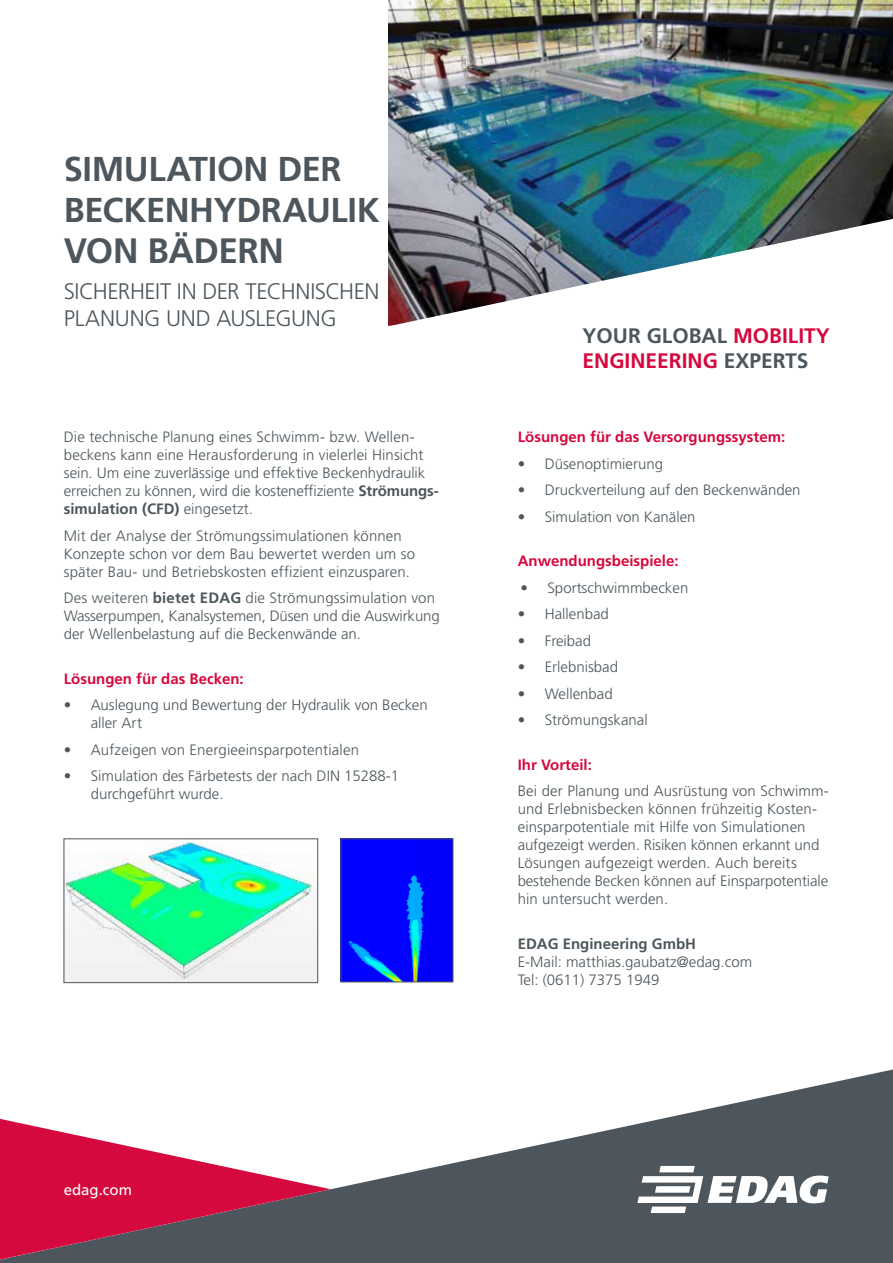
<style>
.page{position:relative;width:893px;height:1263px;background:#fff}
.page>*{position:absolute;margin:0;border:0;box-sizing:border-box;transform-origin:0 0}
.t1{font:700 35.25px "Frutiger LT Pro";letter-spacing:-.01em;color:#4c565c}
.t2{font:700 34.5px/41.2px "Frutiger LT Pro";letter-spacing:-.01em;color:#4c565c}
.t3{font:300 22.5px/27px "Frutiger LT Pro";letter-spacing:-.02em;color:#4c565c}
.t4{font:700 21px/25.2px "Frutiger LT Pro";color:#d5093e}
.t5{font:300 15px/18px "Frutiger LT Pro";color:#4c565c}
.t6{font:700 15px "Frutiger LT Pro";color:#d5093e}
.t7{font:700 15px "Frutiger LT Pro";color:#4c565c}
.t8{font:15px "Frutiger LT Pro";color:#fff}
.s1{font-weight:700}
.s2{color:#4c565c}
</style>
<div class="page">
<svg style="left:0;top:1069px;width:893px;height:194px;fill:#4c565c"></svg>
<svg style="left:0;top:1119px;width:331px;height:140px"></svg>
<svg style="left:637px;top:1166px;width:192px;height:47px"></svg>
<img style="left:388px;top:0;width:505px;height:326px">
<img style="left:343px;top:841px;width:108px;height:139px">
<img style="left:66px;top:841px;width:250px;height:140px">
<div style="left:64px;top:839px;width:254px;height:144px;border:1px solid #4c565c"></div>
<h2 class="t2" style="left:64px;top:148px;width:318px">SIMULATION DER<br>BECKENHYDRAULIK</h2>
<h1 class="t1" style="left:64px;top:230px;width:222px">VON BÄDERN</h1>
<h3 class="t3" style="left:64px;top:278px;width:317px">SICHERHEIT IN DER TECHNISCHEN<br>PLANUNG UND AUSLEGUNG</h3>
<p class="t5" style="left:64px;top:428px;width:376px">Die technische Planung eines Schwimm- bzw. Wellen&shy;beckens kann eine Herausforderung in vielerlei Hinsicht sein. Um eine zuverlässige und effektive Beckenhydraulik erreichen zu können, wird die kosteneffiziente <span class="s1">Strömungs&shy;simulation (CFD)</span> eingesetzt.</p>
<p class="t5" style="left:64px;top:526px;width:353px">Mit der Analyse der Strömungssimulationen können<br>Konzepte schon vor dem Bau bewertet werden um so später Bau- und Betriebskosten effizient einzusparen.</p>
<p class="t5" style="left:64px;top:589px;width:377px">Des weiteren <span class="s1">bietet EDAG</span> die Strömungssimulation von<br>Wasserpumpen, Kanalsystemen, Düsen und die Auswirkung der Wellenbelastung auf die Beckenwände an.</p>
<p class="t6" style="left:64px;top:669px;width:182px">Lösungen für das Becken:</p>
<p class="t5" style="left:91px;top:696px;width:338px;text-indent:-27px">• Auslegung und Bewertung der Hydraulik von Becken aller Art</p>
<p class="t5" style="left:64px;top:740px;width:297px">• Aufzeigen von Energieeinsparpotentialen</p>
<p class="t5" style="left:91px;top:767px;width:310px;text-indent:-27px">• Simulation des Färbetests der nach DIN 15288-1 durchgeführt wurde.</p>
<p class="t8" style="left:64px;top:1181px;width:70px">edag.com</p>
<h3 class="t4" style="left:583px;top:323px;width:249px"><span class="s2">YOUR GLOBAL</span> MOBILITY<br>ENGINEERING <span class="s2">EXPERTS</span></h3>
<p class="t6" style="left:518px;top:428px;width:269px">Lösungen für das Versorgungssystem:</p>
<p class="t5" style="left:518px;top:454px;width:147px">• Düsenoptimierung</p>
<p class="t5" style="left:518px;top:481px;width:284px">• Druckverteilung auf den Beckenwänden</p>
<p class="t5" style="left:518px;top:507px;width:179px">• Simulation von Kanälen</p>
<p class="t6" style="left:518px;top:552px;width:162px">Anwendungsbeispiele:</p>
<p class="t5" style="left:520px;top:578px;width:169px">• Sportschwimmbecken</p>
<p class="t5" style="left:518px;top:605px;width:93px">• Hallenbad</p>
<p class="t5" style="left:518px;top:631px;width:75px">• Freibad</p>
<p class="t5" style="left:518px;top:658px;width:102px">• Erlebnisbad</p>
<p class="t5" style="left:518px;top:684px;width:97px">• Wellenbad</p>
<p class="t5" style="left:518px;top:711px;width:132px">• Strömungskanal</p>
<p class="t6" style="left:518px;top:755px;width:76px">Ihr Vorteil:</p>
<p class="t5" style="left:518px;top:782px;width:313px">Bei der Planung und Ausrüstung von Schwimm&shy;und Erlebnisbecken können frühzeitig Kosten&shy;einsparpotentiale mit Hilfe von Simulationen aufgezeigt werden. Risiken können erkannt und Lösungen aufgezeigt werden. Auch bereits bestehende Becken können auf Einsparpotentiale hin untersucht werden.</p>
<p class="t7" style="left:518px;top:934px;width:180px">EDAG Engineering GmbH</p>
<p class="t5" style="left:518px;top:952px;width:236px">E-Mail: matthias.gaubatz@edag.com<br>Tel: (0611) 7375 1949</p>
</div>
